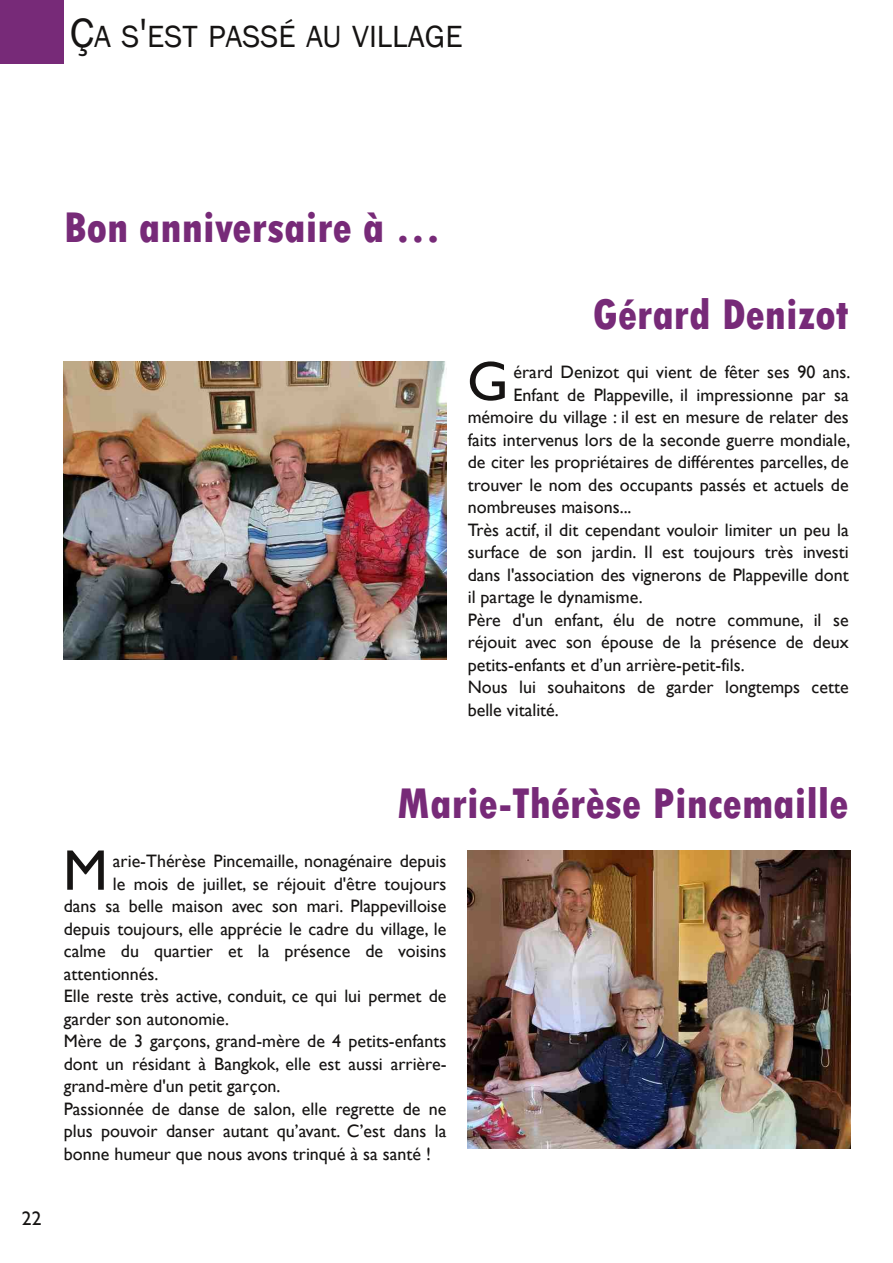
<style>
.page{position:relative;width:893px;height:1263px;background:#fff}
.page>*{position:absolute;margin:0;border:0;box-sizing:border-box;transform-origin:0 0}
.t1{font:57.45px "Gill Sans";color:#161413}
.t2{font:56.1px "Gill Sans";color:#161413}
.t3{font:800 condensed 45px "Tw Cen";color:#772a78}
.t4{font:31.5px "Franklin Gothic";color:#161413}
.t5{font:19.5px "Gill Sans";color:#161413}
.t6{font:18px "Gill Sans";color:#161413}
.s1{font-size:42px}
</style>
<div class="page">
<div style="left:0;top:0;width:64px;height:64px;background:#772a78"></div>
<img style="left:64px;top:361px;width:382px;height:298px">
<img style="left:468px;top:850px;width:382px;height:298px">
<h3 class="t4" style="left:70px;top:18px;width:394px"><span class="s1">Ç</span>A S<span class="s1">'</span>EST PASSÉ AU VILLAGE</h3>
<h3 class="t3" style="left:64px;top:203px;width:378px">Bon anniversaire à …</h3>
<h3 class="t3" style="left:593px;top:289px;width:257px">Gérard Denizot</h3>
<h2 class="t2" style="left:467px;top:348px;width:43px">G</h2>
<p class="t6" style="left:514px;top:361px;width:338px">érard Denizot qui vient de fêter ses 90 ans.</p>
<p class="t6" style="left:514px;top:384px;width:337px">Enfant de Plappeville, il impressionne par sa</p>
<p class="t6" style="left:468px;top:406px;width:382px">mémoire du village : il est en mesure de relater des</p>
<p class="t6" style="left:468px;top:429px;width:384px">faits intervenus lors de la seconde guerre mondiale,</p>
<p class="t6" style="left:468px;top:451px;width:382px">de citer les propriétaires de différentes parcelles, de</p>
<p class="t6" style="left:468px;top:474px;width:382px">trouver le nom des occupants passés et actuels de</p>
<p class="t6" style="left:468px;top:496px;width:165px">nombreuses maisons...</p>
<p class="t6" style="left:468px;top:519px;width:382px">Très actif, il dit cependant vouloir limiter un peu la</p>
<p class="t6" style="left:468px;top:541px;width:382px">surface de son jardin. Il est toujours très investi</p>
<p class="t6" style="left:468px;top:564px;width:382px">dans l'association des vignerons de Plappeville dont</p>
<p class="t6" style="left:468px;top:586px;width:176px">il partage le dynamisme.</p>
<p class="t6" style="left:468px;top:609px;width:382px">Père d'un enfant, élu de notre commune, il se</p>
<p class="t6" style="left:468px;top:631px;width:382px">réjouit avec son épouse de la présence de deux</p>
<p class="t6" style="left:468px;top:654px;width:278px">petits-enfants et d’un arrière-petit-fils.</p>
<p class="t6" style="left:468px;top:676px;width:382px">Nous lui souhaitons de garder longtemps cette</p>
<p class="t6" style="left:468px;top:699px;width:93px">belle vitalité.</p>
<p class="t5" style="left:22px;top:1207px;width:21px">22</p>
<h3 class="t3" style="left:397px;top:778px;width:453px">Marie-Thérèse Pincemaille</h3>
<h1 class="t1" style="left:63px;top:836px;width:46px">M</h1>
<p class="t6" style="left:113px;top:850px;width:335px">arie-Thérèse Pincemaille, nonagénaire depuis</p>
<p class="t6" style="left:113px;top:873px;width:335px">le mois de juillet, se réjouit d'être toujours</p>
<p class="t6" style="left:64px;top:895px;width:384px">dans sa belle maison avec son mari. Plappevilloise</p>
<p class="t6" style="left:64px;top:918px;width:384px">depuis toujours, elle apprécie le cadre du village, le</p>
<p class="t6" style="left:64px;top:940px;width:384px">calme du quartier et la présence de voisins</p>
<p class="t6" style="left:64px;top:963px;width:96px">attentionnés.</p>
<p class="t6" style="left:64px;top:985px;width:384px">Elle reste très active, conduit, ce qui lui permet de</p>
<p class="t6" style="left:64px;top:1008px;width:167px">garder son autonomie.</p>
<p class="t6" style="left:64px;top:1030px;width:384px">Mère de 3 garçons, grand-mère de 4 petits-enfants</p>
<p class="t6" style="left:64px;top:1053px;width:384px">dont un résidant à Bangkok, elle est aussi arrière-</p>
<p class="t6" style="left:64px;top:1075px;width:218px">grand-mère d'un petit garçon.</p>
<p class="t6" style="left:64px;top:1098px;width:384px">Passionnée de danse de salon, elle regrette de ne</p>
<p class="t6" style="left:64px;top:1120px;width:384px">plus pouvoir danser autant qu’avant. C’est dans la</p>
<p class="t6" style="left:64px;top:1143px;width:369px">bonne humeur que nous avons trinqué à sa santé !</p>
</div>
